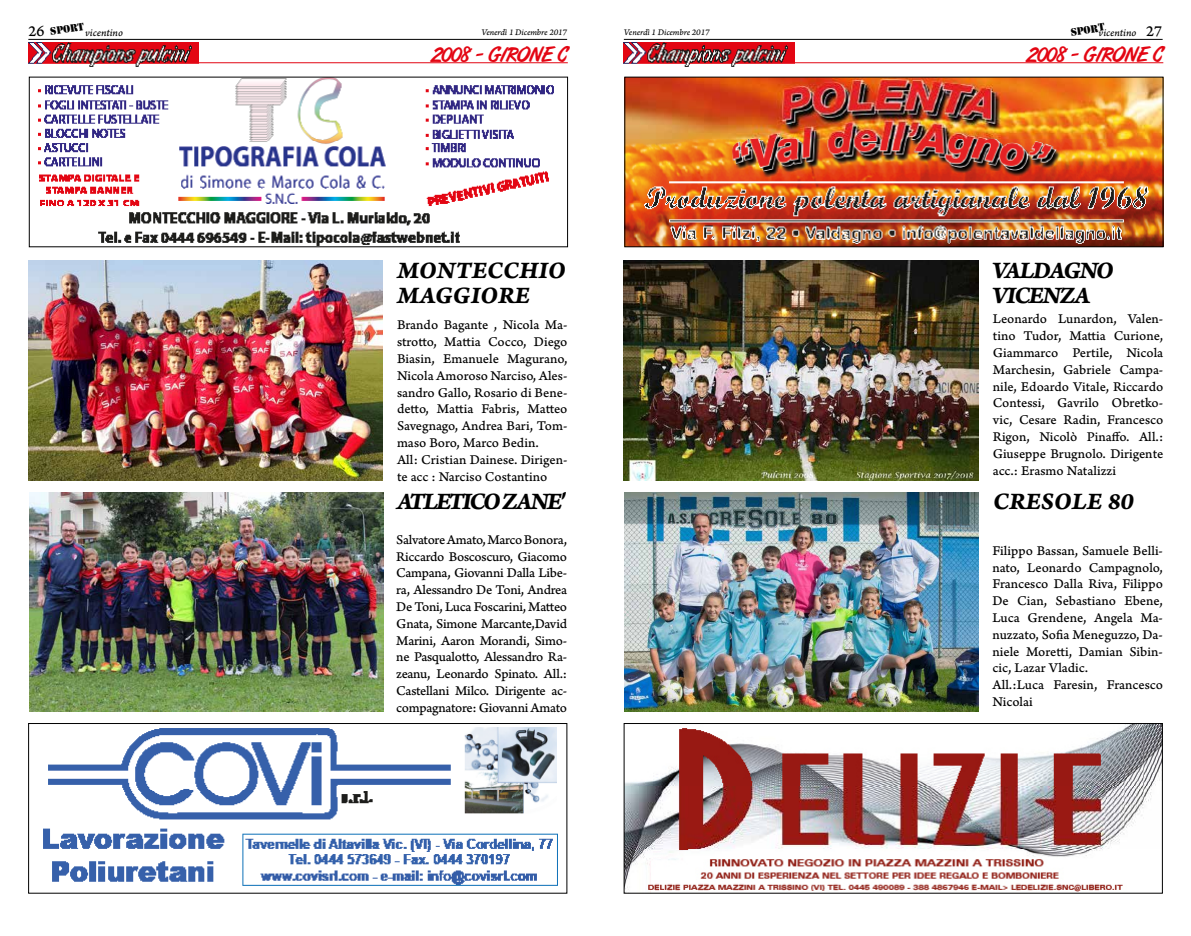
<style>
.page{position:relative;width:1191px;height:936px;background:#fff}
.page>*{position:absolute;margin:0;border:0;box-sizing:border-box;transform-origin:0 0}
.t1{font:25px/25px "Arno Pro Bold Italic Caption";letter-spacing:-.005em;color:#000}
.t2{font:25px/25px "Arno Pro Bold Italic Caption";letter-spacing:-.07em;color:#000}
.t3{font:25px "Arno Pro Bold Italic Caption";letter-spacing:-.1em;color:#000}
.t4{font:25px "Arno Pro Bold Italic Caption";color:#000}
.t5{font:21px "Art Brush";color:#e30613}
.t6{font:16px "Arno Pro Caption";color:#000}
.t7{font:14px/16.8px "Arno Pro Caption";letter-spacing:-.005em;color:#000}
.t8{font:11px "Arno Pro Italic Caption";letter-spacing:-.005em;color:#000}
.t9{font:11px "Stencil";color:#000}
.t10{font:9px "Arno Pro Italic Caption";letter-spacing:-.01em;color:#000}
.s1{font-family:"Arno Pro Caption";font-size:16px}
</style>
<div class="page">
<hr style="left:28px;top:39px;width:539px;height:1px;background:#000">
<hr style="left:624px;top:39px;width:538px;height:1px;background:#000">
<hr style="left:29px;top:62px;width:539px;height:1px;background:#e30613">
<img style="left:28px;top:43px;width:170px;height:24px">
<img style="left:43px;top:727px;width:515px;height:159px">
<div style="left:28px;top:723px;width:539px;height:170px;border:1px solid #000"></div>
<img style="left:38px;top:79px;width:516px;height:166px">
<hr style="left:624px;top:62px;width:539px;height:1px;background:#e30613">
<img style="left:624px;top:43px;width:170px;height:24px">
<img style="left:626px;top:725px;width:534px;height:166px">
<div style="left:624px;top:723px;width:538px;height:170px;border:1px solid #000"></div>
<img style="left:626px;top:79px;width:535px;height:166px">
<div style="left:624px;top:77px;width:539px;height:170px;border:1px solid #000"></div>
<img style="left:28px;top:261px;width:355px;height:219px">
<img style="left:624px;top:261px;width:354px;height:219px">
<img style="left:29px;top:492px;width:354px;height:219px">
<img style="left:624px;top:492px;width:355px;height:219px">
<p class="t6" style="left:28px;top:21px;width:17px">26</p>
<p class="t9" style="left:49px;top:25px;width:36px;rotate:-9deg">sport</p>
<p class="t8" style="left:85px;top:26px;width:39px">vicentino</p>
<p class="t10" style="left:481px;top:27px;width:87px">Venerdì 1 Dicembre 2017</p>
<p class="t10" style="left:624px;top:27px;width:87px">Venerdì 1 Dicembre 2017</p>
<p class="t9" style="left:1069px;top:26px;width:36px;rotate:-9deg">sport</p>
<p class="t8" style="left:1098px;top:26px;width:65px">vicentino <span class="s1">27</span></p>
<h2 class="t5" style="left:430px;top:43px;width:139px">2008 - GIRONE C</h2>
<h2 class="t5" style="left:1025px;top:43px;width:139px">2008 - GIRONE C</h2>
<h1 class="t1" style="left:397px;top:258px;width:170px">MONTECCHIO<br>MAGGIORE</h1>
<h1 class="t2" style="left:992px;top:258px;width:123px">VALDAGNO<br>VICENZA</h1>
<p class="t7" style="left:397px;top:317px;width:172px">Brando Bagante , Nicola Ma&shy;strotto, Mattia Cocco, Diego<br>Biasin, Emanuele Magurano,<br>Nicola Amoroso Narciso, Ales&shy;sandro Gallo, Rosario di Bene&shy;detto, Mattia Fabris, Matteo<br>Savegnago, Andrea Bari, Tom&shy;maso Boro, Marco Bedin.<br>All: Cristian Dainese. Dirigen&shy;te acc : Narciso Costantino</p>
<p class="t7" style="left:992px;top:311px;width:172px;text-align:justify">Leonardo Lunardon, Valen&shy;tino Tudor, Mattia Curione, Giammarco Pertile, Nicola Marchesin, Gabriele Campa&shy;nile, Edoardo Vitale, Riccardo Contessi, Gavrilo Obretko&shy;vic, Cesare Radin, Francesco Rigon, Nicolò Pinaffo. All.:<br>Giuseppe Brugnolo. Dirigente acc.: Erasmo Natalizzi</p>
<h1 class="t3" style="left:397px;top:485px;width:170px">ATLETICO ZANE'</h1>
<h1 class="t4" style="left:992px;top:485px;width:142px">CRESOLE 80</h1>
<p class="t7" style="left:396px;top:531px;width:172px;text-align:justify">Salvatore Amato, Marco Bonora, Riccardo Boscoscuro, Giacomo Campana, Giovanni Dalla Libe&shy;ra, Alessandro De Toni, Andrea De Toni, Luca Foscarini, Matteo Gnata, Simone Marcante,David Marini, Aaron Morandi, Simo&shy;ne Pasqualotto, Alessandro Ra&shy;zeanu, Leonardo Spinato. All.:<br>Castellani Milco. Dirigente ac&shy;compagnatore: Giovanni Amato</p>
<p class="t7" style="left:992px;top:542px;width:172px">Filippo Bassan, Samuele Belli&shy;nato, Leonardo Campagnolo,<br>Francesco Dalla Riva, Filippo<br>De Cian, Sebastiano Ebene,<br>Luca Grendene, Angela Ma&shy;nuzzato, Sofia Meneguzzo, Da&shy;niele Moretti, Damian Sibin&shy;cic, Lazar Vladic.<br>All.:Luca Faresin, Francesco<br>Nicolai</p>
</div>
